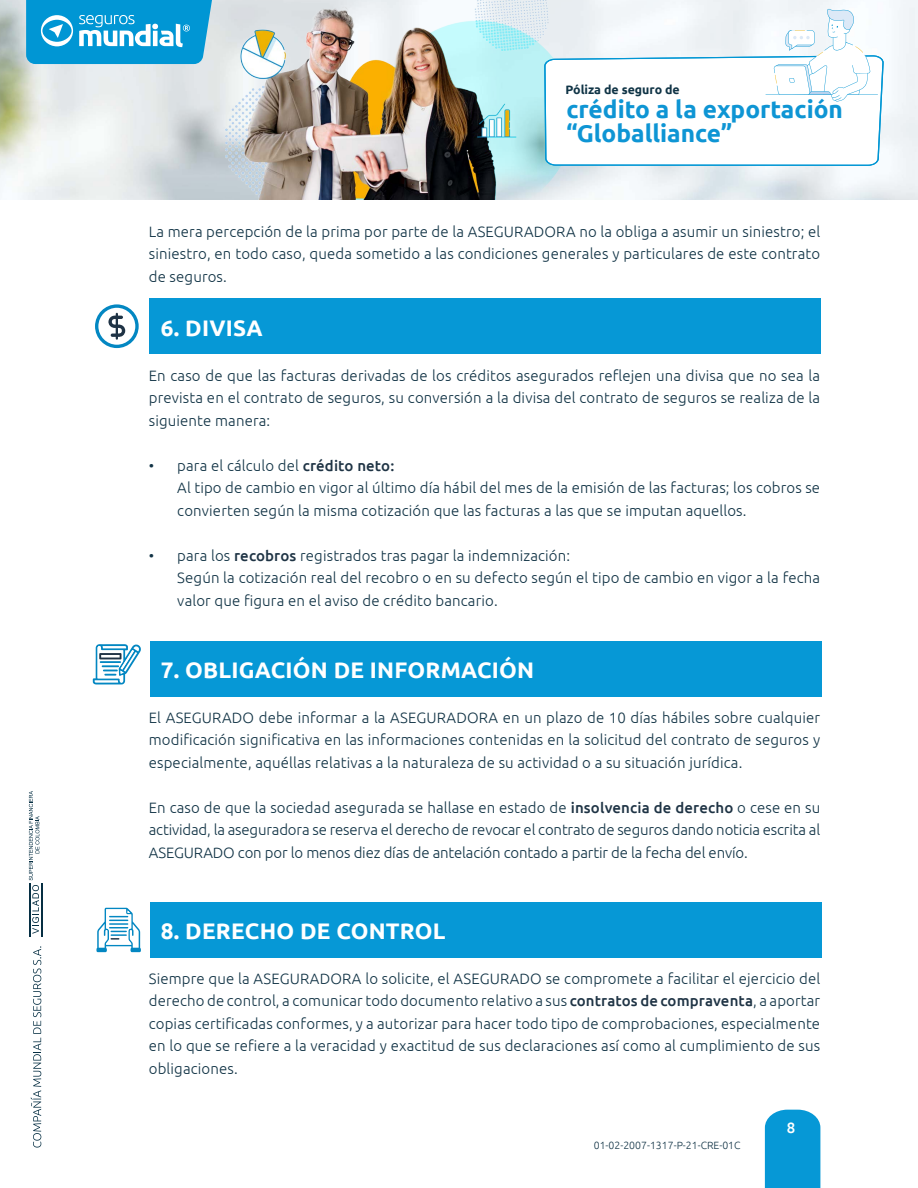
<style>
.page{position:relative;width:918px;height:1188px;background:#fff}
.page>*{position:absolute;margin:0;border:0;box-sizing:border-box;transform-origin:0 0}
.t1{font:700 24.15px/23.2px "Ubuntu";color:#0e95d4}
.t2{font:700 22.5px "Ubuntu";letter-spacing:.01em;color:#fff}
.t3{font:300 15px/22.5px "Ubuntu";letter-spacing:.01em;color:#123446;text-align:justify}
.t4{font:500 15px "Ubuntu";color:#fff}
.t5{font:700 12.3px "Ubuntu";color:#103446}
.t6{font:300 10.5px "Ubuntu";color:#123446}
.s1{font-weight:500;color:#1f3445}
</style>
<div class="page">
<div style="left:765px;top:1110px;width:55px;height:78px;background:#0698d6"></div>
<img style="left:0;top:0;width:918px;height:199px">
<img style="left:225px;top:0;width:348px;height:199px">
<svg style="left:26px;top:0;width:186px;height:64px;background:#29a6da"></svg>
<svg style="left:544px;top:9px;width:340px;height:157px"></svg>
<svg style="left:29px;top:791px;width:10px;height:143px"></svg>
<hr style="left:29px;top:883px;width:1px;height:53px;background:#062f43">
<hr style="left:42px;top:883px;width:1px;height:53px;background:#062f43">
<svg style="left:30px;top:946px;width:11px;height:202px"></svg>
<div style="left:150px;top:641px;width:671px;height:56px;background:#0698d6"></div>
<div style="left:149px;top:298px;width:671px;height:56px;background:#0698d6"></div>
<div style="left:150px;top:902px;width:671px;height:56px;background:#0698d6"></div>
<svg style="left:93px;top:644px;width:48px;height:41px"></svg>
<svg style="left:95px;top:304px;width:44px;height:44px"></svg>
<svg style="left:96px;top:908px;width:45px;height:44px"></svg>
<p class="t5" style="left:565px;top:82px;width:116px">Póliza de seguro de</p>
<h1 class="t1" style="left:566px;top:98px;width:278px">crédito a la exportación “Globalliance”</h1>
<p class="t3" style="left:149px;top:220px;width:673px">La mera percepción de la prima por parte de la ASEGURADORA no la obliga a asumir un siniestro; el siniestro, en todo caso, queda sometido a las condiciones generales y particulares de este contrato de seguros.</p>
<h2 class="t2" style="left:161px;top:314px;width:103px">6. DIVISA</h2>
<p class="t3" style="left:149px;top:364px;width:673px">En caso de que las facturas derivadas de los créditos asegurados reflejen una divisa que no sea la prevista en el contrato de seguros, su conversión a la divisa del contrato de seguros se realiza de la siguiente manera:</p>
<p class="t3" style="left:177px;top:454px;width:644px;text-align:left;text-indent:-28px">• para el cálculo del <span class="s1">crédito neto:<br></span>Al tipo de cambio en vigor al último día hábil del mes de la emisión de las facturas; los cobros se convierten según la misma cotización que las facturas a las que se imputan aquellos.</p>
<p class="t3" style="left:177px;top:544px;width:644px;text-align:left;text-indent:-28px">• para los <span class="s1">recobros</span> registrados tras pagar la indemnización:<br>Según la cotización real del recobro o en su defecto según el tipo de cambio en vigor a la fecha valor que figura en el aviso de crédito bancario.</p>
<h2 class="t2" style="left:161px;top:656px;width:375px">7. OBLIGACIÓN DE INFORMACIÓN</h2>
<p class="t3" style="left:149px;top:706px;width:673px">El ASEGURADO debe informar a la ASEGURADORA en un plazo de 10 días hábiles sobre cualquier modificación significativa en las informaciones contenidas en la solicitud del contrato de seguros y especialmente, aquéllas relativas a la naturaleza de su actividad o a su situación jurídica.</p>
<p class="t3" style="left:149px;top:796px;width:673px">En caso de que la sociedad asegurada se hallase en estado de <span class="s1">insolvencia de derecho</span> o cese en su actividad, la aseguradora se reserva el derecho de revocar el contrato de seguros dando noticia escrita al ASEGURADO con por lo menos diez días de antelación contado a partir de la fecha del envío.</p>
<h2 class="t2" style="left:161px;top:917px;width:286px">8. DERECHO DE CONTROL</h2>
<p class="t3" style="left:149px;top:967px;width:673px">Siempre que la ASEGURADORA lo solicite, el ASEGURADO se compromete a facilitar el ejercicio del derecho de control, a comunicar todo documento relativo a sus <span class="s1">contratos de compraventa</span>, a aportar copias certificadas conformes, y a autorizar para hacer todo tipo de comprobaciones, especialmente en lo que se refiere a la veracidad y exactitud de sus declaraciones así como al cumplimiento de sus obligaciones.</p>
<p class="t6" style="left:594px;top:1139px;width:148px">01-02-2007-1317-P-21-CRE-01C</p>
<p class="t4" style="left:787px;top:1118px;width:10px">8</p>
</div>
